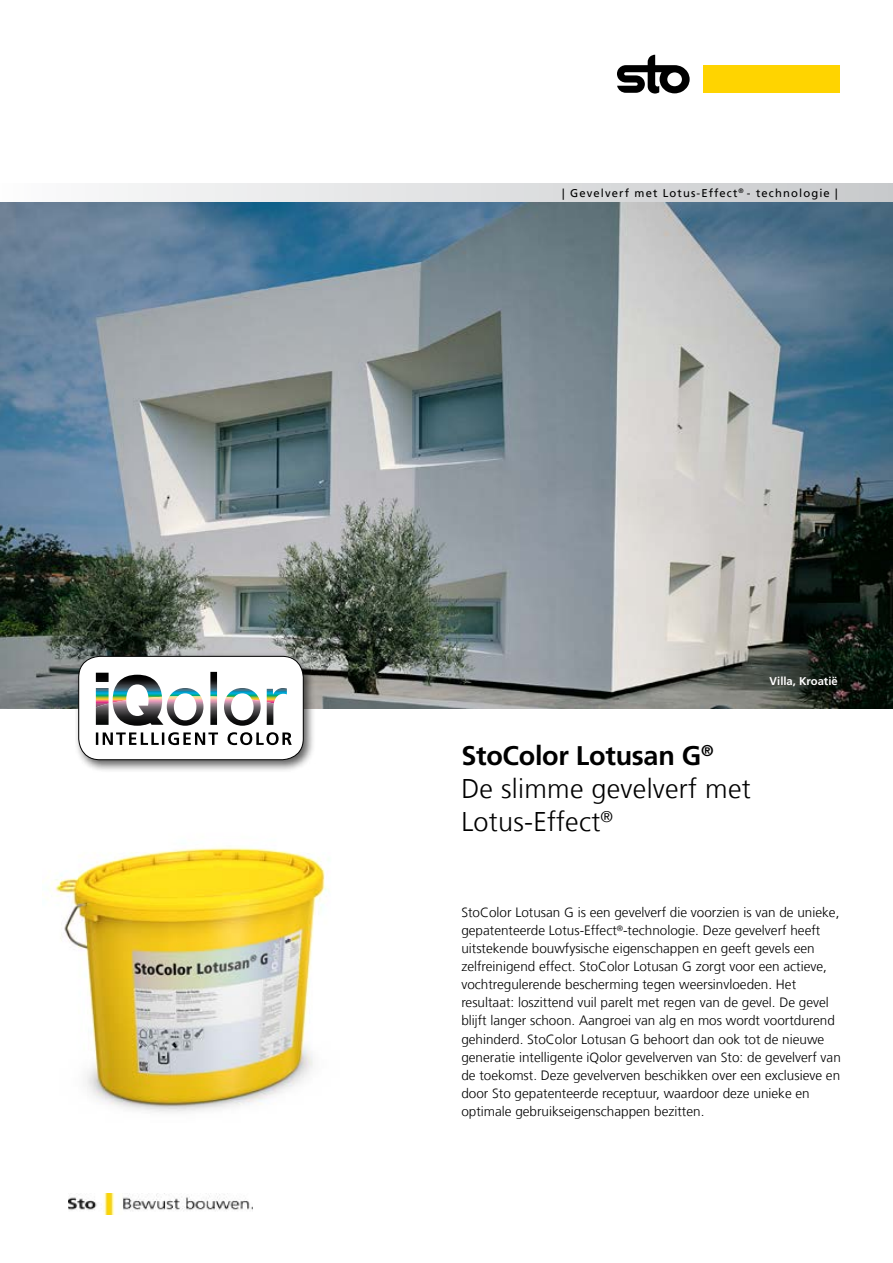
<style>
.page{position:relative;width:893px;height:1263px;background:#fff}
.page>*{position:absolute;margin:0;border:0;box-sizing:border-box;transform-origin:0 0}
.t1{font:300 27px/33px "Sto Frutiger";letter-spacing:.01em;color:#000}
.t2{font:300 13.5px/18.1px "Sto Frutiger";color:#000}
.t3{font:11.25px "Sto Frutiger";letter-spacing:.1em;color:#000}
.t4{font:700 11.25px "Sto Frutiger";color:#fff}
.s1{font-weight:700}
</style>
<div class="page">
<img style="left:0;top:202px;width:893px;height:506px">
<div style="left:0;top:184px;width:893px;height:18px;background:linear-gradient(to right,#fbfcfc,#c7c9cb)"></div>
<svg style="left:617px;top:55px;width:73px;height:39px"></svg>
<div style="left:703px;top:65px;width:136px;height:28px;background:#ffd400"></div>
<img style="left:42px;top:846px;width:286px;height:266px">
<div style="left:75px;top:652px;width:241px;height:120px;background:#000;opacity:.64"></div>
<div style="left:79px;top:656px;width:224px;height:104px;background:#fff;border-radius:21px"></div>
<div style="left:79px;top:656px;width:224px;height:104px;border:1px solid #000;border-radius:21px"></div>
<svg style="left:96px;top:732px;width:196px;height:13px"></svg>
<svg style="left:96px;top:672px;width:191px;height:53px"></svg>
<img style="left:167px;top:696px;width:36px;height:30px">
<img style="left:210px;top:696px;width:7px;height:29px">
<img style="left:113px;top:698px;width:36px;height:18px">
<img style="left:224px;top:697px;width:37px;height:29px">
<img style="left:267px;top:702px;width:7px;height:23px">
<img style="left:96px;top:703px;width:13px;height:22px">
<img style="left:68px;top:1194px;width:184px;height:20px">
<p class="t3" style="left:562px;top:187px;width:277px">| Gevelverf met Lotus-Effect<sup>®</sup> - technologie |</p>
<p class="t4" style="left:770px;top:675px;width:70px">Villa, Kroatië</p>
<h1 class="t1" style="left:461px;top:739px;width:291px"><span class="s1">StoColor Lotusan G</span><sup>®<br></sup>De slimme gevelverf met<br>Lotus-Effect<sup>®</sup></h1>
<p class="t2" style="left:461px;top:903px;width:381px">StoColor Lotusan G is een gevelverf die voorzien is van de unieke, gepatenteerde Lotus-Effect<sup>®</sup>-technologie. Deze gevelverf heeft uitstekende bouwfysische eigenschappen en geeft gevels een zelfreinigend effect. StoColor Lotusan G zorgt voor een actieve, vochtregulerende bescherming tegen weersinvloeden. Het resultaat: loszittend vuil parelt met regen van de gevel. De gevel blijft langer schoon. Aangroei van alg en mos wordt voortdurend gehinderd. StoColor Lotusan G behoort dan ook tot de nieuwe generatie intelligente iQolor gevelverven van Sto: de gevelverf van de toekomst. Deze gevelverven beschikken over een exclusieve en door Sto gepatenteerde receptuur, waardoor deze unieke en optimale gebruikseigenschappen bezitten.</p>
</div>
